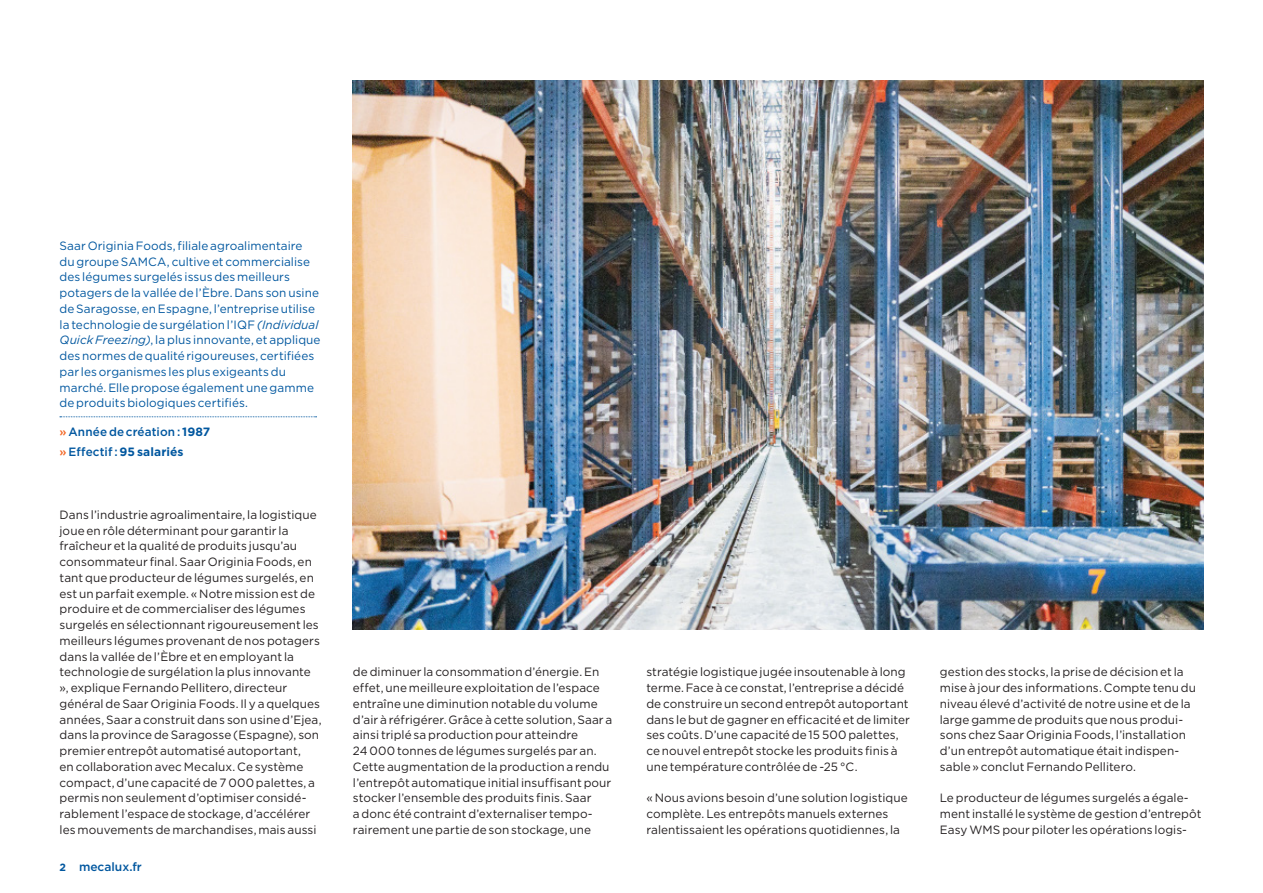
<style>
.page{position:relative;width:1263px;height:893px;background:#fff}
.page>*{position:absolute;margin:0;border:0;box-sizing:border-box;transform-origin:0 0}
.t1{font:12px/15.8px "Gotham";letter-spacing:.005em;color:#231f20}
.t2{font:12px/15.8px "Gotham";letter-spacing:.005em;color:#01579f}
.t3{font:500 12px/20.1px "Gotham";letter-spacing:.005em;color:#01579f}
.s1{font-style:italic}
.s2{color:#f36421}
.s3{font-weight:700}
.s4{font-weight:700;font-size:10.5px}
</style>
<div class="page">
<img style="left:353px;top:81px;width:850px;height:548px">
<svg style="left:60px;top:416px;width:257px;height:1px"></svg>
<p class="t2" style="left:60px;top:237px;width:263px">Saar Originia Foods, filiale agroalimentaire du groupe SAMCA, cultive et commercialise des légumes surgelés issus des meilleurs potagers de la vallée de l’Èbre. Dans son usine de Saragosse, en Espagne, l’entreprise utilise la technologie de surgélation l’IQF <span class="s1">(Individual Quick Freezing)</span>, la plus innovante, et applique des normes de qualité rigoureuses, certifiées par les organismes les plus exigeants du marché. Elle propose également une gamme de produits biologiques certifiés.</p>
<p class="t3" style="left:60px;top:421px;width:152px"><span class="s2">»</span> Année de création : <span class="s3">1987 </span><span class="s2">»</span> Effectif : <span class="s3">95 salariés</span></p>
<p class="t1" style="left:60px;top:506px;width:263px">Dans l’industrie agroalimentaire, la logistique joue en rôle déterminant pour garantir la fraîcheur et la qualité de produits jusqu’au consommateur final. Saar Originia Foods, en tant que producteur de légumes surgelés, en est un parfait exemple. « Notre mission est de produire et de commercialiser des légumes surgelés en sélectionnant rigoureusement les meilleurs légumes provenant de nos potagers dans la vallée de l’Èbre et en employant la technologie de surgélation la plus innovante », explique Fernando Pellitero, directeur général de Saar Originia Foods. Il y a quelques années, Saar a construit dans son usine d’Ejea, dans la province de Saragosse (Espagne), son premier entrepôt automatisé autoportant,<br>en collaboration avec Mecalux. Ce système compact, d’une capacité de 7 000 palettes, a permis non seulement d’optimiser considé&shy;rablement l’espace de stockage, d’accélérer les mouvements de marchandises, mais aussi</p>
<p class="t3" style="left:60px;top:856px;width:84px"><span class="s4">2</span> mecalux.fr</p>
<p class="t1" style="left:353px;top:664px;width:261px">de diminuer la consommation d’énergie. En effet, une meilleure exploitation de l’espace entraîne une diminution notable du volume d’air à réfrigérer. Grâce à cette solution, Saar a ainsi triplé sa production pour atteindre<br>24 000 tonnes de légumes surgelés par an.<br>Cette augmentation de la production a rendu l’entrepôt automatique initial insuffisant pour stocker l’ensemble des produits finis. Saar<br>a donc été contraint d’externaliser tempo&shy;rairement une partie de son stockage, une</p>
<p class="t1" style="left:646px;top:664px;width:265px">stratégie logistique jugée insoutenable à long terme. Face à ce constat, l’entreprise a décidé de construire un second entrepôt autoportant dans le but de gagner en efficacité et de limiter ses coûts. D’une capacité de 15 500 palettes, ce nouvel entrepôt stocke les produits finis à une température contrôlée de -25 °C.</p>
<p class="t1" style="left:646px;top:790px;width:263px">« Nous avions besoin d’une solution logistique complète. Les entrepôts manuels externes ralentissaient les opérations quotidiennes, la</p>
<p class="t1" style="left:940px;top:664px;width:258px">gestion des stocks, la prise de décision et la mise à jour des informations. Compte tenu du niveau élevé d’activité de notre usine et de la large gamme de produits que nous produi&shy;sons chez Saar Originia Foods, l’installation d’un entrepôt automatique était indispen&shy;sable » conclut Fernando Pellitero.</p>
<p class="t1" style="left:940px;top:790px;width:263px">Le producteur de légumes surgelés a égale&shy;ment installé le système de gestion d’entrepôt<br>Easy WMS pour piloter les opérations logis-</p>
</div>
